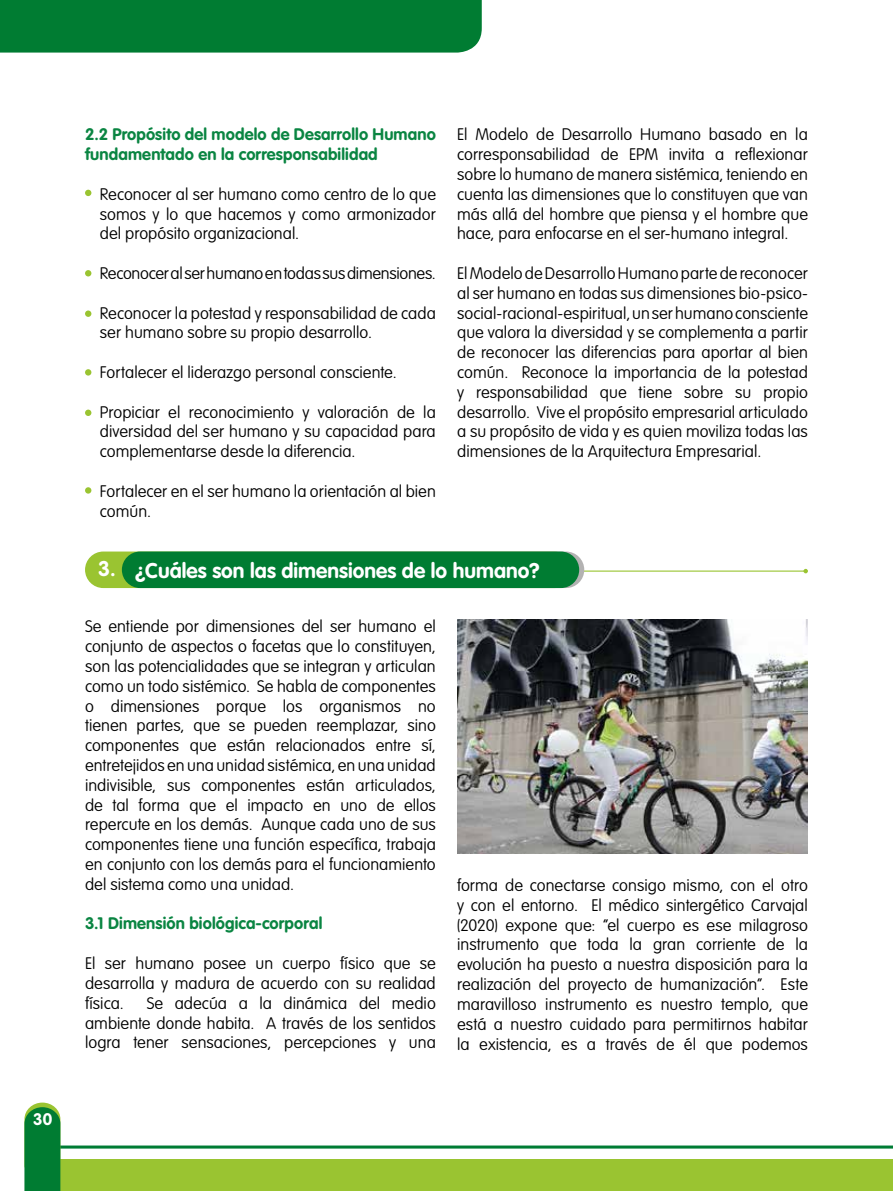
<style>
.page{position:relative;width:893px;height:1191px;background:#fff}
.page>*{position:absolute;margin:0;border:0;box-sizing:border-box;transform-origin:0 0}
.t1{font:700 21px "VAG Rounded Std";color:#fff}
.t2{font:100 16.5px/19.8px "VAG Rounded Std";color:#000;text-align:justify}
.t3{font:700 16.5px/19.8px "VAG Rounded Std";letter-spacing:.005em;color:#0a8542}
.t4{font:700 16.5px "VAG Rounded Std";color:#fff}
</style>
<div class="page">
<hr style="left:32px;top:1145px;width:861px;height:3px;background:#007d39">
<div style="left:0;top:0;width:482px;height:53px;background:#007c32"></div>
<hr style="left:34px;top:1146px;width:859px;height:1px;background:#007c32">
<div style="left:30px;top:1159px;width:863px;height:32px;background:#9ac431"></div>
<svg style="left:24px;top:1102px;width:36px;height:89px;background:#16863c"></svg>
<hr style="left:412px;top:570px;width:394px;height:1px;background:#9ac431">
<svg style="left:803px;top:569px;width:5px;height:4px"></svg>
<svg style="left:85px;top:551px;width:499px;height:37px;background:#accb60"></svg>
<div style="left:122px;top:551px;width:457px;height:37px;background:#007c32;border-radius:18px"></div>
<svg style="left:85px;top:190px;width:6px;height:6px"></svg>
<svg style="left:85px;top:270px;width:6px;height:6px"></svg>
<div style="left:85px;top:310px;width:6px;height:7px;background:#9ac431;border-radius:50%"></div>
<svg style="left:85px;top:369px;width:6px;height:6px"></svg>
<div style="left:85px;top:409px;width:6px;height:7px;background:#9ac431;border-radius:50%"></div>
<svg style="left:85px;top:487px;width:6px;height:6px"></svg>
<img style="left:457px;top:619px;width:351px;height:234px">
<p class="t4" style="left:33px;top:1110px;width:20px">30</p>
<p class="t3" style="left:85px;top:125px;width:352px">2.2 Propósito del modelo de Desarrollo Humano fundamentado en la corresponsabilidad</p>
<p class="t2" style="left:100px;top:185px;width:337px">Reconocer al ser humano como centro de lo que somos y lo que hacemos y como armonizador del propósito organizacional.</p>
<p class="t2" style="left:100px;top:264px;width:337px">Reconocer al ser humano en todas sus dimensiones.</p>
<p class="t2" style="left:100px;top:303px;width:337px">Reconocer la potestad y responsabilidad de cada ser humano sobre su propio desarrollo.</p>
<p class="t2" style="left:100px;top:363px;width:298px">Fortalecer el liderazgo personal consciente.</p>
<p class="t2" style="left:100px;top:402px;width:337px">Propiciar el reconocimiento y valoración de la diversidad del ser humano y su capacidad para complementarse desde la diferencia.</p>
<p class="t2" style="left:100px;top:482px;width:337px">Fortalecer en el ser humano la orientación al bien común.</p>
<p class="t2" style="left:457px;top:125px;width:352px">El Modelo de Desarrollo Humano basado en la corresponsabilidad de EPM invita a reflexionar sobre lo humano de manera sistémica, teniendo en cuenta las dimensiones que lo constituyen que van más allá del hombre que piensa y el hombre que hace, para enfocarse en el ser-humano integral.</p>
<p class="t2" style="left:457px;top:264px;width:352px">El Modelo de Desarrollo Humano parte de reconocer al ser humano en todas sus dimensiones bio-psico&shy;social-racional-espiritual, un ser humano consciente que valora la diversidad y se complementa a partir de reconocer las diferencias para aportar al bien común. Reconoce la importancia de la potestad y responsabilidad que tiene sobre su propio desarrollo. Vive el propósito empresarial articulado a su propósito de vida y es quien moviliza todas las dimensiones de la Arquitectura Empresarial.</p>
<p class="t1" style="left:98px;top:558px;width:443px">3. ¿Cuáles son las dimensiones de lo humano?</p>
<p class="t2" style="left:85px;top:617px;width:352px">Se entiende por dimensiones del ser humano el conjunto de aspectos o facetas que lo constituyen, son las potencialidades que se integran y articulan como un todo sistémico. Se habla de componentes o dimensiones porque los organismos no tienen partes, que se pueden reemplazar, sino componentes que están relacionados entre sí, entretejidos en una unidad sistémica, en una unidad indivisible, sus componentes están articulados, de tal forma que el impacto en uno de ellos repercute en los demás. Aunque cada uno de sus componentes tiene una función específica, trabaja en conjunto con los demás para el funcionamiento del sistema como una unidad.</p>
<p class="t3" style="left:85px;top:914px;width:239px">3.1 Dimensión biológica-corporal</p>
<p class="t2" style="left:85px;top:954px;width:352px">El ser humano posee un cuerpo físico que se desarrolla y madura de acuerdo con su realidad física.</p>
<p class="t2" style="left:457px;top:876px;width:352px">forma de conectarse consigo mismo, con el otro y con el entorno. El médico sintergético Carvajal (2020) expone que: “el cuerpo es ese milagroso instrumento que toda la gran corriente de la evolución ha puesto a nuestra disposición para la realización del proyecto de humanización”. Este maravilloso instrumento es nuestro templo, que está a nuestro cuidado para permitirnos habitar la existencia, es a través de él que podemos</p>
<p class="t2" style="left:85px;top:993px;width:352px;text-indent:62px">Se adecúa a la dinámica del medio ambiente donde habita. A través de los sentidos logra tener sensaciones, percepciones y una</p>
</div>
